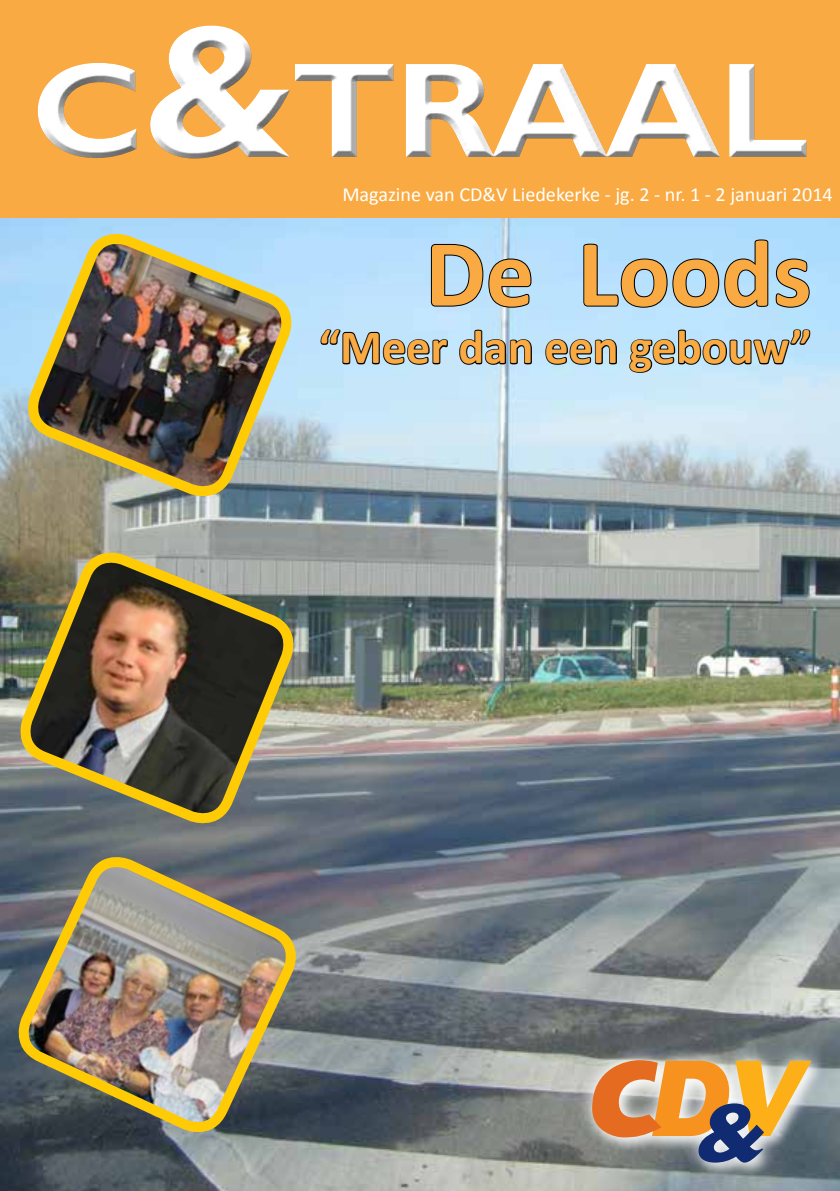
<style>
.page{position:relative;width:840px;height:1191px;background:#fff}
.page>*{position:absolute;margin:0;border:0;box-sizing:border-box;transform-origin:0 0}
.t1{font:700 136px "Gill Sans";letter-spacing:-.02em;color:#fff;scale:1.09 1}
.t2{font:700 96px "Calibri";color:#faaa42}
.t3{font:700 48px "Calibri";color:#faaa42}
.t4{font:20px "Calibri";color:#fff}
.s1{font-size:190px}
</style>
<div class="page">
<img style="left:0;top:217px;width:839px;height:974px">
<div style="left:0;top:0;width:839px;height:217px;background:#faaa42"></div>
<img style="left:15px;top:547px;width:284px;height:284px">
<img style="left:22px;top:228px;width:275px;height:276px">
<img style="left:13px;top:851px;width:288px;height:289px">
<div style="left:30px;top:36px;width:783px;height:130px;background:#000;opacity:.75"></div>
<svg style="left:577px;top:1044px;width:247px;height:133px;background:#7d8687"></svg>
<svg style="left:591px;top:1060px;width:220px;height:102px;background:#b9946c"></svg>
<svg style="left:429px;top:243px;width:103px;height:66px;background:#9bbad0"></svg>
<svg style="left:581px;top:238px;width:229px;height:71px;background:#9bc0da"></svg>
<svg style="left:319px;top:325px;width:130px;height:41px;background:#92adbf"></svg>
<svg style="left:457px;top:328px;width:75px;height:38px;background:#8ca4b4"></svg>
<svg style="left:543px;top:338px;width:74px;height:28px;background:#7c94a3"></svg>
<svg style="left:627px;top:326px;width:184px;height:48px;background:#97b5c8"></svg>
<h1 class="t1" style="left:31px;top:29px;width:715px">C<span class="s1">&amp;</span>TRAAL</h1>
<p class="t4" style="left:342px;top:182px;width:491px">Magazine van CD&amp;V Liedekerke - jg. 2 - nr. 1 - 2 januari 2014</p>
<h2 class="t2" style="left:425px;top:214px;width:387px">De Loods</h2>
<h3 class="t3" style="left:319px;top:317px;width:493px">“Meer dan een gebouw”</h3>
</div>
